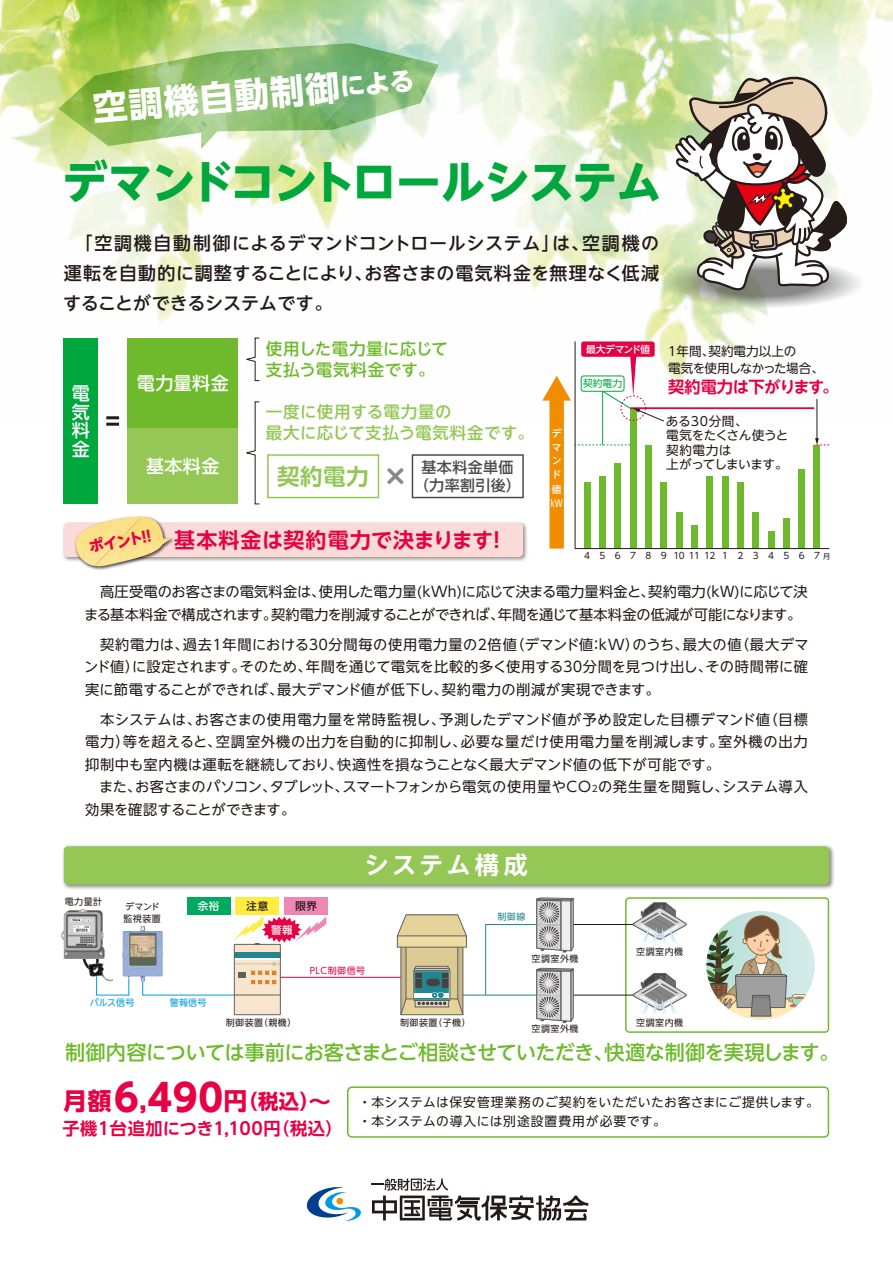
<style>
.page{position:relative;width:893px;height:1263px;background:#fff}
.page>*{position:absolute;margin:0;border:0;box-sizing:border-box;transform-origin:0 0}
.t1{font:700 45px "UD Shin Go NT Pr 6 N";letter-spacing:-.025em;color:#00a73c}
.t2{font:700 37.5px "UD Shin Go NT Pr 6 N";color:#e60044}
.t3{font:700 34.5px "UD Shin Go NT Pr 6 N";color:#fff}
.t4{font:700 24px "UD Shin Go NT Pr 6 N De";letter-spacing:.145em;color:#fff}
.t5{font:700 22.5px "UD Shin Go NT Pr 6 N De";color:#94c756}
.t6{font:900 22.5px "Shin Go Pr 6 N";color:#898989}
.t7{font:700 21px "UD Shin Go NT Pr 6 N De";letter-spacing:.03em;color:#e60044}
.t8{font:500 20.25px "UD Shin Go NT Pr 6 N";letter-spacing:-.03em;color:#6fba2c}
.t9{font:500 18px/30px "UD Shin Go NT Pr 6 N";letter-spacing:.01em;color:#231916;text-align:justify}
.t10{font:500 18px/18.5px "UD Shin Go NT Pr 6 N";letter-spacing:.025em;color:#fff;text-align:justify}
.t11{font:700 17.25px "UD Shin Go NT Pr 6 N De";letter-spacing:.03em;color:#e60044}
.t12{font:500 16.5px/21px "UD Shin Go NT Pr 6 N";letter-spacing:.015em;color:#94c756}
.t13{font:500 16.5px/21px "UD Shin Go NT Pr 6 N";letter-spacing:.02em;color:#6fba2c}
.t14{font:700 16.2px "UD Shin Go NT Pr 6 N De";letter-spacing:-.02em;color:#e60044}
.t15{font:500 15px/18px "UD Shin Go NT Pr 6 N";letter-spacing:.025em;color:#4d4a4a;text-align:center}
.t16{font:700 15px "UD Shin Go NT Pr 6 N";color:#e60044}
.t17{font:14.25px/22.5px "UD Shin Go NT Pr 6 N";letter-spacing:.01em;color:#231916;text-align:justify}
.t18{font:14.25px/22.5px "UD Shin Go NT Pr 6 N";letter-spacing:-.02em;color:#231916}
.t19{font:12.75px/18.8px "UD Shin Go NT Pr 6 N";letter-spacing:.04em;color:#231916}
.t20{font:12.6px/14.4px "UD Shin Go NT Pr 6 N";letter-spacing:-.01em;color:#231916}
.t21{font:500 10.5px "UD Shin Go NT Pr 6 N";color:#fff}
.t22{font:500 10.5px "UD Shin Go NT Pr 6 N";color:#231916}
.t23{font:500 9.75px "UD Shin Go NT Pr 6 N";letter-spacing:-.06em;color:#fff}
.t24{font:500 9.75px/14px "UD Shin Go NT Pr 6 N";letter-spacing:-.03em;color:#fff}
.t25{font:9.75px "UD Shin Go NT Pr 6 N";color:#00a73c}
.t26{font:9px "UD Shin Go NT Pr 6 N";letter-spacing:.055em;color:#231916}
.t27{font:9px "UD Shin Go NT Pr 6 N";letter-spacing:1.04em;color:#231916}
.t28{font:9px "UD Shin Go NT Pr 6 N";letter-spacing:.025em;color:#009ae1}
.t29{font:9px "UD Shin Go NT Pr 6 N";letter-spacing:.055em;color:#e60044}
.t30{font:9px "UD Shin Go NT Pr 6 N";color:#218592}
.s1{font-size:25.5px}
.s2{font-size:7.2px}
.s3{font-size:9px}
.s4{font-size:24px}
.s5{font-size:26.25px}
.s6{font-size:20.25px}
.s7{font-size:22.5px}
</style>
<div class="page">
<img style="left:0;top:0;width:893px;height:422px">
<hr style="left:435px;top:995px;width:110px;height:1px;background:#218592">
<div style="left:347px;top:1086px;width:482px;height:52px;border:2px solid #6fba2c;border-radius:4px"></div>
<svg style="left:306px;top:1187px;width:55px;height:34px"></svg>
<svg style="left:372px;top:1178px;width:216px;height:43px"></svg>
<svg style="left:574px;top:341px;width:256px;height:208px"></svg>
<hr style="left:816px;top:399px;width:1px;height:40px;background:#231916">
<svg style="left:814px;top:438px;width:15px;height:7px"></svg>
<div style="left:581px;top:376px;width:43px;height:15px;background:#fff;border-radius:3px"></div>
<div style="left:581px;top:375px;width:43px;height:17px;border:1px solid #00a73c;border-radius:3px"></div>
<div style="left:581px;top:341px;width:74px;height:16px;background:#e60044;border-radius:3px"></div>
<div style="left:549px;top:396px;width:15px;height:153px;background:#f18d00"></div>
<svg style="left:542px;top:376px;width:29px;height:25px"></svg>
<svg style="left:601px;top:355px;width:64px;height:67px"></svg>
<div style="left:64px;top:338px;width:34px;height:166px;background:#00a73c"></div>
<div style="left:267px;top:454px;width:112px;height:44px;background:#fff;border:2px solid #94c756"></div>
<div style="left:128px;top:338px;width:110px;height:90px;background:#6fba2c"></div>
<div style="left:128px;top:428px;width:110px;height:76px;background:#94c756"></div>
<svg style="left:106px;top:416px;width:13px;height:10px"></svg>
<div style="left:412px;top:454px;width:112px;height:44px;background:#fff;border:2px solid #4d4a4a"></div>
<svg style="left:244px;top:337px;width:16px;height:44px"></svg>
<svg style="left:244px;top:401px;width:16px;height:104px"></svg>
<img style="left:63px;top:522px;width:464px;height:39px">
<div style="left:64px;top:523px;width:459px;height:34px;background:#fbdbd7;border-radius:4px"></div>
<img style="left:62px;top:845px;width:772px;height:44px">
<div style="left:64px;top:846px;width:765px;height:38px;background:#94c756;border-radius:4px"></div>
<svg style="left:660px;top:257px;width:205px;height:51px;background:#bec4b3"></svg>
<svg style="left:674px;top:0;width:181px;height:292px"></svg>
<svg style="left:58px;top:43px;width:381px;height:106px;background:#a2ca83"></svg>
<img style="left:171px;top:522px;width:6px;height:39px">
<svg style="left:70px;top:516px;width:101px;height:54px"></svg>
<hr style="left:279px;top:977px;width:173px;height:1px;background:#e60044">
<div style="left:234px;top:944px;width:46px;height:71px;background:#f7e6cd"></div>
<div style="left:234px;top:953px;width:46px;height:7px;background:#218592"></div>
<hr style="left:234px;top:963px;width:46px;height:1px;background:#d3c39f">
<hr style="left:234px;top:958px;width:46px;height:1px;background:#fff">
<hr style="left:234px;top:995px;width:46px;height:1px;background:#616060">
<svg style="left:142px;top:962px;width:135px;height:34px"></svg>
<div style="left:234px;top:944px;width:47px;height:71px;border:1px solid #616060"></div>
<img style="left:122px;top:926px;width:41px;height:55px">
<div style="left:187px;top:897px;width:43px;height:17px;background:#00a960"></div>
<svg style="left:397px;top:914px;width:70px;height:101px;background:#bdba98"></svg>
<svg style="left:79px;top:941px;width:51px;height:55px"></svg>
<img style="left:62px;top:910px;width:42px;height:48px">
<img style="left:87px;top:960px;width:26px;height:25px">
<hr style="left:555px;top:924px;width:95px;height:1px;background:#231916">
<hr style="left:555px;top:995px;width:95px;height:1px;background:#231916">
<svg style="left:485px;top:897px;width:90px;height:126px"></svg>
<svg style="left:625px;top:897px;width:204px;height:136px"></svg>
<div style="left:236px;top:897px;width:43px;height:17px;background:#ffec40"></div>
<div style="left:285px;top:897px;width:43px;height:17px;background:#ee87b4"></div>
<svg style="left:232px;top:916px;width:94px;height:29px"></svg>
<h3 class="t3" style="left:91px;top:80px;width:324px;rotate:-5deg">空調機自動制御<span class="s1">による</span></h3>
<h1 class="t1" style="left:63px;top:145px;width:601px">デマンドコントロールシステム</h1>
<p class="t9" style="left:63px;top:227px;width:598px">　「空調機自動制御によるデマンドコントロールシステム」は、空調機の運転を自動的に調整することにより、お客さまの電気料金を無理なく低減することができるシステムです。</p>
<p class="t10" style="left:72px;top:384px;width:19px">電気料金</p>
<p class="t10" style="left:137px;top:373px;width:93px">電力量料金</p>
<p class="t13" style="left:266px;top:338px;width:184px">使用した電力量に応じて支払う電気料金です。</p>
<p class="t12" style="left:266px;top:400px;width:270px">一度に使用する電力量の<br>最大に応じて支払う電気料金です。</p>
<p class="t10" style="left:146px;top:456px;width:75px">基本料金</p>
<h3 class="t5" style="left:277px;top:458px;width:93px">契約電力</h3>
<p class="t15" style="left:414px;top:458px;width:109px">基本料金単価（力率割引後）</p>
<h3 class="t6" style="left:384px;top:458px;width:24px">×</h3>
<p class="t16" style="left:87px;top:535px;width:64px;rotate:-10deg">ポイント!!</p>
<h3 class="t7" style="left:174px;top:523px;width:334px">基本料金は契約電力で決まります！</h3>
<p class="t24" style="left:551px;top:426px;width:13px">デマンド値kW</p>
<p class="t23" style="left:586px;top:341px;width:66px">最大デマンド値</p>
<p class="t20" style="left:668px;top:342px;width:157px;line-height:17px">1年間、契約電力以上の<br>電気を使用しなかった場合、</p>
<p class="t14" style="left:668px;top:374px;width:172px">契約電力は下がります。</p>
<p class="t25" style="left:583px;top:376px;width:40px">契約電力</p>
<p class="t20" style="left:666px;top:413px;width:124px">ある30分間、<br>電気をたくさん使うと契約電力は<br>上がってしまいます。</p>
<p class="t27" style="left:584px;top:549px;width:248px">4567891011121234567<span class="s2">月</span></p>
<p class="t18" style="left:84px;top:580px;width:725px;text-indent:16px">高圧受電のお客さまの電気料金は、使用した電力量(kWh)に応じて決まる電力量料金と、契約電力(kＷ)に応じて決まる基本料金で構成されます。契約電力を削減することができれば、年間を通じて基本料金の低減が可能になります。</p>
<p class="t17" style="left:84px;top:633px;width:726px">　契約電力は、過去１年間における３０分間毎の使用電力量の２倍値（デマンド値：kW）のうち、最大の値（最大デマンド値）に設定されます。そのため、年間を通じて電気を比較的多く使用する３０分間を見つけ出し、その時間帯に確実に節電することができれば、最大デマンド値が低下し、契約電力の削減が実現できます。</p>
<p class="t17" style="left:85px;top:708px;width:724px;text-align:left">　本システムは、お客さまの使用電力量を常時監視し、予測したデマンド値が予め設定した目標デマンド値（目標電力）等を超えると、空調室外機の出力を自動的に抑制し、必要な量だけ使用電力量を削減します。室外機の出力抑制中も室内機は運転を継続しており、快適性を損なうことなく最大デマンド値の低下が可能です。<br>　また、お客さまのパソコン、タブレット、スマートフォンから電気の使用量やCO<span class="s3">2</span>の発生量を閲覧し、システム導入効果を確認することができます。</p>
<p class="t26" style="left:65px;top:895px;width:39px">電力量計</p>
<p class="t26" style="left:125px;top:900px;width:36px">デマンド</p>
<p class="t21" style="left:198px;top:897px;width:23px">余裕</p>
<p class="t26" style="left:123px;top:911px;width:39px">監視装置</p>
<p class="t28" style="left:90px;top:996px;width:46px">パルス信号</p>
<p class="t28" style="left:170px;top:996px;width:38px">警報信号</p>
<p class="t22" style="left:247px;top:897px;width:23px">注意</p>
<p class="t22" style="left:295px;top:897px;width:23px">限界</p>
<p class="t21" style="left:271px;top:921px;width:23px">警報</p>
<h3 class="t4" style="left:365px;top:846px;width:165px">システム構成</h3>
<p class="t30" style="left:497px;top:909px;width:29px">制御線</p>
<p class="t26" style="left:532px;top:951px;width:48px">空調室外機</p>
<p class="t29" style="left:310px;top:963px;width:57px">PLC制御信号</p>
<p class="t26" style="left:226px;top:1015px;width:72px">制御装置（親機）</p>
<p class="t26" style="left:400px;top:1015px;width:72px">制御装置（子機）</p>
<p class="t26" style="left:532px;top:1022px;width:48px">空調室外機</p>
<p class="t26" style="left:636px;top:944px;width:48px">空調室内機</p>
<p class="t26" style="left:636px;top:1015px;width:48px">空調室内機</p>
<h3 class="t8" style="left:65px;top:1035px;width:776px">制御内容については事前にお客さまとご相談させていただき、快適な制御を実現します。</h3>
<h2 class="t2" style="left:63px;top:1067px;width:269px"><span class="s4">月額</span>6<span class="s5">,</span>490<span class="s4">円</span><span class="s6">（税込）</span><span class="s7">～</span></h2>
<p class="t11" style="left:63px;top:1114px;width:282px">子機1台追加につき1,100円（税込）</p>
<p class="t19" style="left:358px;top:1093px;width:462px">・ 本システムは保安管理業務のご契約をいただいたお客さまにご提供します。・ 本システムの導入には別途設置費用が必要です。</p>
</div>
